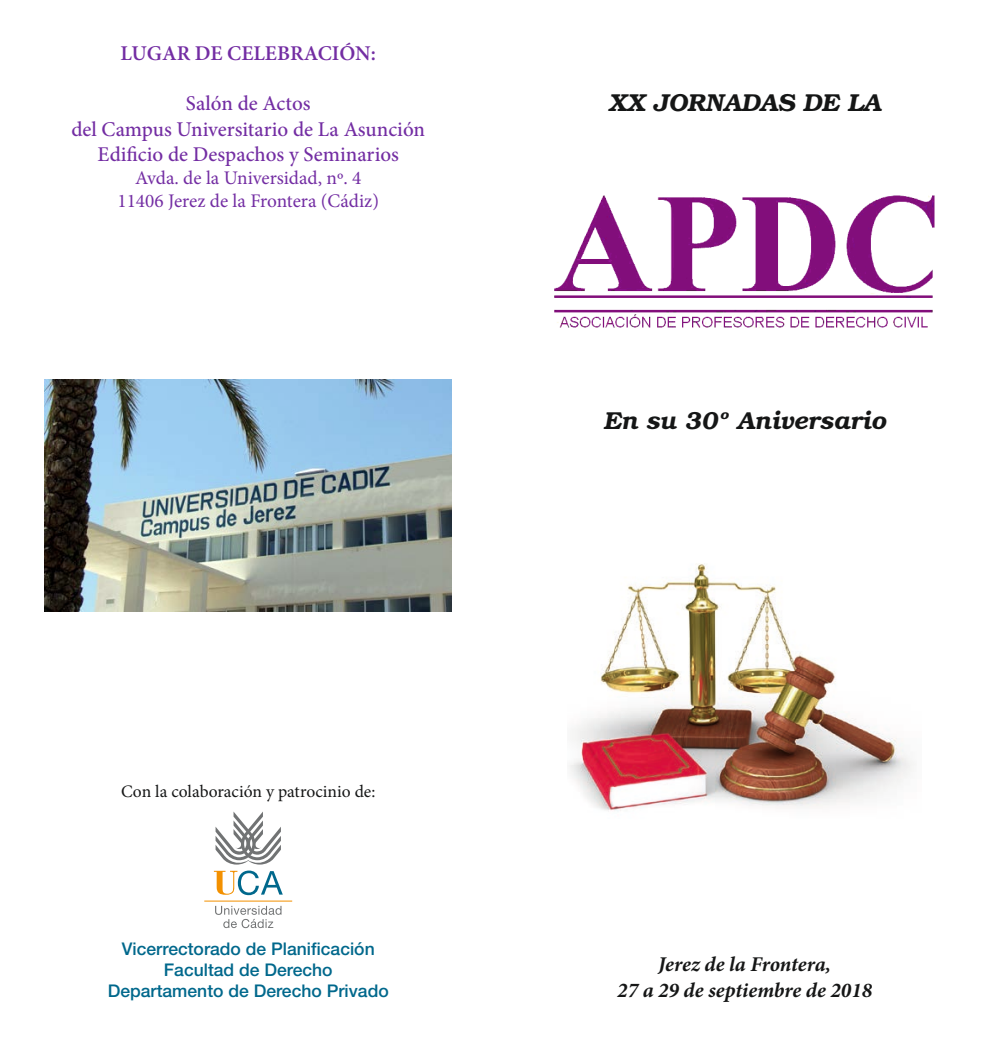
<style>
.page{position:relative;width:993px;height:1042px;background:#fff}
.page>*{position:absolute;margin:0;border:0;box-sizing:border-box;transform-origin:0 0}
.t1{font:italic 600 24.5px "Bookman Std";color:#151616}
.t2{font:500 21px/25.2px "Minion Pro";color:#732da3;text-align:center}
.t3{font:italic 700 21px/26.2px "Minion Pro";color:#151616;text-align:center}
.t4{font:600 21px "Minion Pro";color:#732da3}
.t5{font:19.25px/23.1px "Minion Pro";color:#732da3;text-align:center}
.t6{font:500 17.5px/21px "Helvetica Neue LT Std";color:#00688c;text-align:center}
.t7{font:17.5px "Minion Pro";color:#151616}
</style>
<div class="page">
<img style="left:554px;top:195px;width:381px;height:133px">
<img style="left:569px;top:564px;width:346px;height:247px">
<img style="left:45px;top:380px;width:406px;height:231px">
<hr style="left:204px;top:900px;width:88px;height:1px;background:#f39101">
<svg style="left:214px;top:811px;width:69px;height:84px"></svg>
<svg style="left:215px;top:906px;width:66px;height:22px"></svg>
<p class="t4" style="left:121px;top:39px;width:256px">LUGAR DE CELEBRACIÓN:</p>
<p class="t2" style="left:71px;top:91px;width:355px">Salón de Actos<br>del Campus Universitario de La Asunción<br>Edificio de Despachos y Seminarios</p>
<p class="t5" style="left:117px;top:166px;width:263px">Avda. de la Universidad, nº. 4<br>11406 Jerez de la Frontera (Cádiz)</p>
<p class="t7" style="left:121px;top:779px;width:256px">Con la colaboración y patrocinio de:</p>
<p class="t6" style="left:108px;top:938px;width:282px">Vicerrectorado de Planificación<br>Facultad de Derecho<br>Departamento de Derecho Privado</p>
<p class="t1" style="left:608px;top:88px;width:273px">XX JORNADAS DE LA</p>
<p class="t1" style="left:603px;top:406px;width:284px">En su 30º Aniversario</p>
<p class="t3" style="left:617px;top:951px;width:256px">Jerez de la Frontera,<br>27 a 29 de septiembre de 2018</p>
</div>
